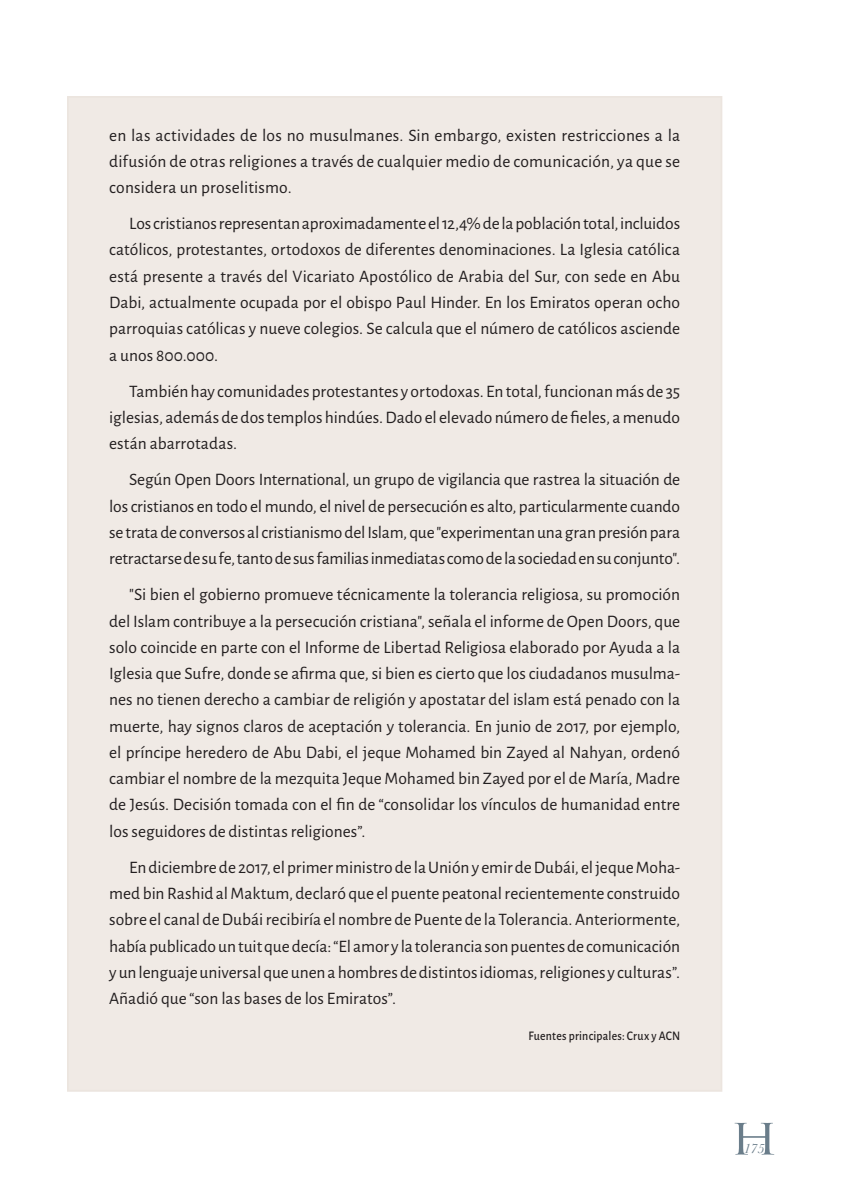
<style>
.page{position:relative;width:844px;height:1191px;background:#fff}
.page>*{position:absolute;margin:0;border:0;box-sizing:border-box;transform-origin:0 0}
.t1{font:42px "Trajan Pro";color:#6a7d8a;scale:1.2 1}
.Recuadro_texto_Ale{font:17.5px/26.2px "Alegreya Sans";color:#231f20;text-align:justify}
.t2{font:italic 14px "Baskerville";color:#6a7d8a}
.Fuentes_textos_Pan{font:500 13.12px "Alegreya Sans";letter-spacing:.02em;color:#231f20;scale:.9 1}
</style>
<div class="page">
<div style="left:67px;top:96px;width:655px;height:995px;background:#f0eae5"></div>
<p class="Recuadro_texto_Ale" style="left:109px;top:121px;width:572px">en las actividades de los no musulmanes. Sin embargo, existen restricciones a la difusión de otras religiones a través de cualquier medio de comunicación, ya que se considera un proselitismo.</p>
<p class="Recuadro_texto_Ale" style="left:109px;top:210px;width:572px;text-indent:20px">Los cristianos representan aproximadamente el 12,4% de la población total, incluidos católicos, protestantes, ortodoxos de diferentes denominaciones. La Iglesia católica está presente a través del Vicariato Apostólico de Arabia del Sur, con sede en Abu Dabi, actualmente ocupada por el obispo Paul Hinder. En los Emiratos operan ocho parroquias católicas y nueve colegios. Se calcula que el número de católicos asciende a unos 800.000.</p>
<p class="Recuadro_texto_Ale" style="left:109px;top:377px;width:572px;text-indent:20px">También hay comunidades protestantes y ortodoxas. En total, funcionan más de 35 iglesias, además de dos templos hindúes. Dado el elevado número de fieles, a menudo están abarrotadas.</p>
<p class="Recuadro_texto_Ale" style="left:109px;top:466px;width:572px;text-indent:20px">Según Open Doors International, un grupo de vigilancia que rastrea la situación de los cristianos en todo el mundo, el nivel de persecución es alto, particularmente cuando se trata de conversos al cristianismo del Islam, que "experimentan una gran presión para retractarse de su fe, tanto de sus familias inmediatas como de la sociedad en su conjunto".</p>
<p class="Recuadro_texto_Ale" style="left:109px;top:581px;width:572px;text-indent:20px">"Si bien el gobierno promueve técnicamente la tolerancia religiosa, su promoción del Islam contribuye a la persecución cristiana", señala el informe de Open Doors, que solo coincide en parte con el Informe de Libertad Religiosa elaborado por Ayuda a la Iglesia que Sufre, donde se afirma que, si bien es cierto que los ciudadanos musulma&shy;nes no tienen derecho a cambiar de religión y apostatar del islam está penado con la muerte, hay signos claros de aceptación y tolerancia. En junio de 2017, por ejemplo, el príncipe heredero de Abu Dabi, el jeque Mohamed bin Zayed al Nahyan, ordenó cambiar el nombre de la mezquita Jeque Mohamed bin Zayed por el de María, Madre de Jesús. Decisión tomada con el fin de “consolidar los vínculos de humanidad entre los seguidores de distintas religiones”.</p>
<p class="Recuadro_texto_Ale" style="left:109px;top:853px;width:572px;text-indent:20px">En diciembre de 2017, el primer ministro de la Unión y emir de Dubái, el jeque Moha&shy;med bin Rashid al Maktum, declaró que el puente peatonal recientemente construido sobre el canal de Dubái recibiría el nombre de Puente de la Tolerancia. Anteriormente, había publicado un tuit que decía: “El amor y la tolerancia son puentes de comunicación y un lenguaje universal que unen a hombres de distintos idiomas, religiones y culturas”.<br>Añadió que “son las bases de los Emiratos”.</p>
<p class="Fuentes_textos_Pan" style="left:528px;top:1026px;width:170px">Fuentes principales: Crux y ACN</p>
<h1 class="t1" style="left:729px;top:1112px;width:42px">H</h1>
<p class="t2" style="left:743px;top:1140px;width:22px">175</p>
</div>
